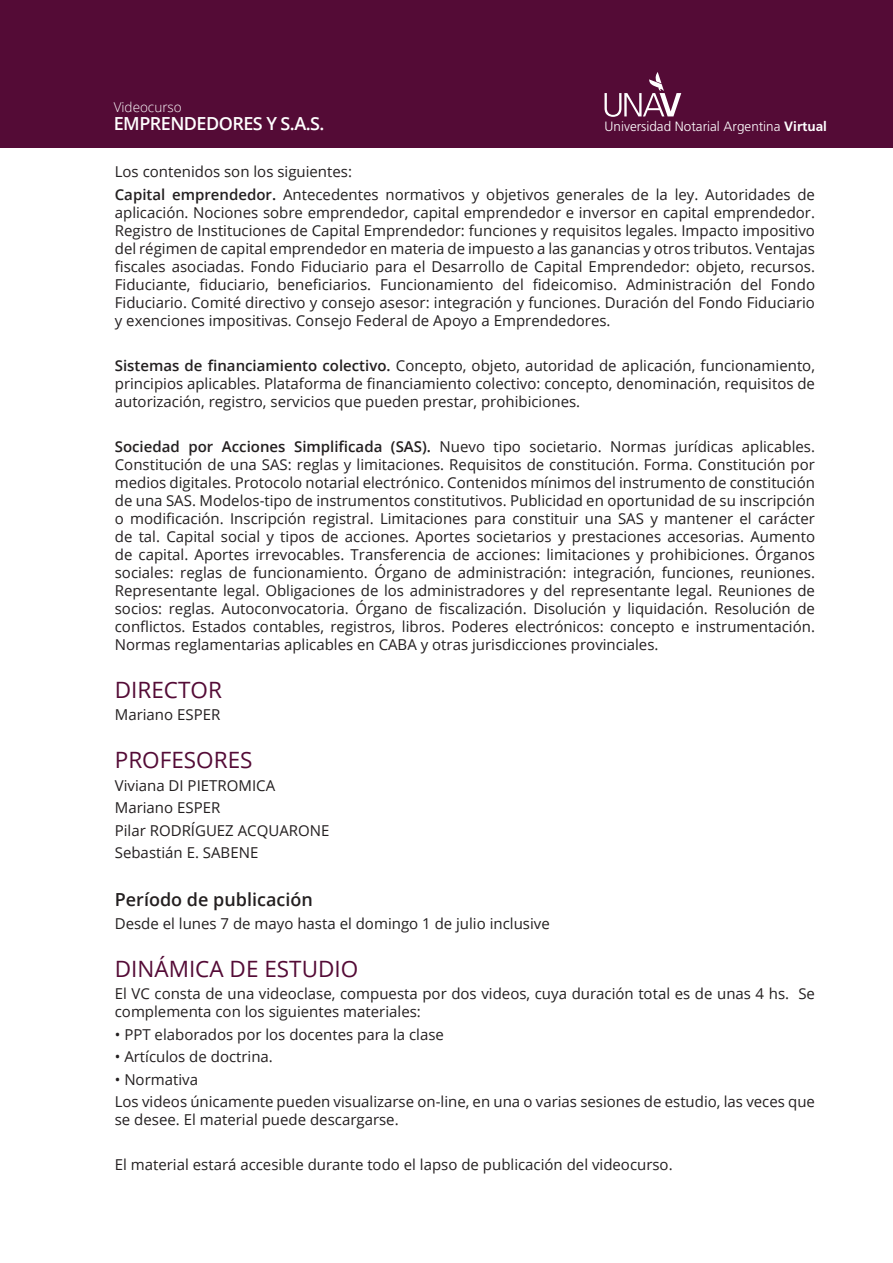
<style>
.page{position:relative;width:893px;height:1263px;background:#fff}
.page>*{position:absolute;margin:0;border:0;box-sizing:border-box;transform-origin:0 0}
.t1{font:22.5px "Open Sans";color:#540b36}
.t2{font:600 18px "Open Sans";letter-spacing:-.03em;color:#fff}
.t3{font:600 18px "Open Sans";color:#231f20}
.t4{font:15px/18px "Open Sans";color:#231f20;text-align:justify}
.t5{font:300 13.5px "Frutiger";color:#fff}
.t6{font:300 13.5px "Open Sans";color:#fff}
.s1{font-weight:700}
.s2{font-weight:600}
</style>
<div class="page">
<div style="left:0;top:0;width:893px;height:148px;background:#540b36"></div>
<svg style="left:604px;top:72px;width:77px;height:45px"></svg>
<p class="t6" style="left:114px;top:98px;width:70px">Videocurso</p>
<p class="t2" style="left:114px;top:111px;width:212px">EMPRENDEDORES Y S.A.S.</p>
<p class="t5" style="left:604px;top:118px;width:224px">Universidad Notarial Argentina <span class="s1">Virtual</span></p>
<p class="t4" style="left:115px;top:162px;width:239px">Los contenidos son los siguientes:</p>
<p class="t4" style="left:115px;top:185px;width:702px"><span class="s2">Capital emprendedor.</span> Antecedentes normativos y objetivos generales de la ley. Autoridades de aplicación. Nociones sobre emprendedor, capital emprendedor e inversor en capital emprendedor.<br>Registro de Instituciones de Capital Emprendedor: funciones y requisitos legales. Impacto impositivo del régimen de capital emprendedor en materia de impuesto a las ganancias y otros tributos. Ventajas fiscales asociadas. Fondo Fiduciario para el Desarrollo de Capital Emprendedor: objeto, recursos.<br>Fiduciante, fiduciario, beneficiarios. Funcionamiento del fideicomiso. Administración del Fondo Fiduciario. Comité directivo y consejo asesor: integración y funciones. Duración del Fondo Fiduciario y exenciones impositivas. Consejo Federal de Apoyo a Emprendedores.</p>
<p class="t4" style="left:115px;top:356px;width:702px"><span class="s2">Sistemas de financiamiento colectivo.</span> Concepto, objeto, autoridad de aplicación, funcionamiento, principios aplicables. Plataforma de financiamiento colectivo: concepto, denominación, requisitos de autorización, registro, servicios que pueden prestar, prohibiciones.</p>
<p class="t4" style="left:115px;top:437px;width:702px"><span class="s2">Sociedad por Acciones Simplificada (SAS).</span> Nuevo tipo societario. Normas jurídicas aplicables.<br>Constitución de una SAS: reglas y limitaciones. Requisitos de constitución. Forma. Constitución por medios digitales. Protocolo notarial electrónico. Contenidos mínimos del instrumento de constitución de una SAS. Modelos-tipo de instrumentos constitutivos. Publicidad en oportunidad de su inscripción o modificación. Inscripción registral. Limitaciones para constituir una SAS y mantener el carácter de tal. Capital social y tipos de acciones. Aportes societarios y prestaciones accesorias. Aumento de capital. Aportes irrevocables. Transferencia de acciones: limitaciones y prohibiciones. Órganos sociales: reglas de funcionamiento. Órgano de administración: integración, funciones, reuniones.<br>Representante legal. Obligaciones de los administradores y del representante legal. Reuniones de socios: reglas. Autoconvocatoria. Órgano de fiscalización. Disolución y liquidación. Resolución de conflictos. Estados contables, registros, libros. Poderes electrónicos: concepto e instrumentación.<br>Normas reglamentarias aplicables en CABA y otras jurisdicciones provinciales.</p>
<p class="t1" style="left:115px;top:674px;width:30px">Director</p>
<p class="t4" style="left:115px;top:705px;width:107px">Mariano ESPER</p>
<p class="t1" style="left:115px;top:745px;width:28px">Profesores</p>
<p class="t4" style="left:115px;top:776px;width:162px">Viviana DI PIETROMICA</p>
<p class="t4" style="left:115px;top:798px;width:107px">Mariano ESPER</p>
<p class="t4" style="left:115px;top:821px;width:216px">Pilar RODRÍGUEZ ACQUARONE</p>
<p class="t4" style="left:115px;top:843px;width:145px">Sebastián E. SABENE</p>
<p class="t3" style="left:115px;top:887px;width:199px">Período de publicación</p>
<p class="t4" style="left:115px;top:914px;width:436px">Desde el lunes 7 de mayo hasta el domingo 1 de julio inclusive</p>
<p class="t1" style="left:115px;top:953px;width:69px">Dinámica</p>
<p class="t1" style="left:230px;top:953px;width:49px">de estudio</p>
<p class="t4" style="left:115px;top:984px;width:702px">El VC consta de una videoclase, compuesta por dos videos, cuya duración total es de unas 4 hs. Se complementa con los siguientes materiales:</p>
<p class="t4" style="left:115px;top:1025px;width:331px">• PPT elaborados por los docentes para la clase</p>
<p class="t4" style="left:115px;top:1047px;width:160px">• Artículos de doctrina.</p>
<p class="t4" style="left:115px;top:1070px;width:85px">• Normativa</p>
<p class="t4" style="left:115px;top:1092px;width:702px">Los videos únicamente pueden visualizarse on-line, en una o varias sesiones de estudio, las veces que se desee. El material puede descargarse.</p>
<p class="t4" style="left:115px;top:1155px;width:559px">El material estará accesible durante todo el lapso de publicación del videocurso.</p>
</div>
